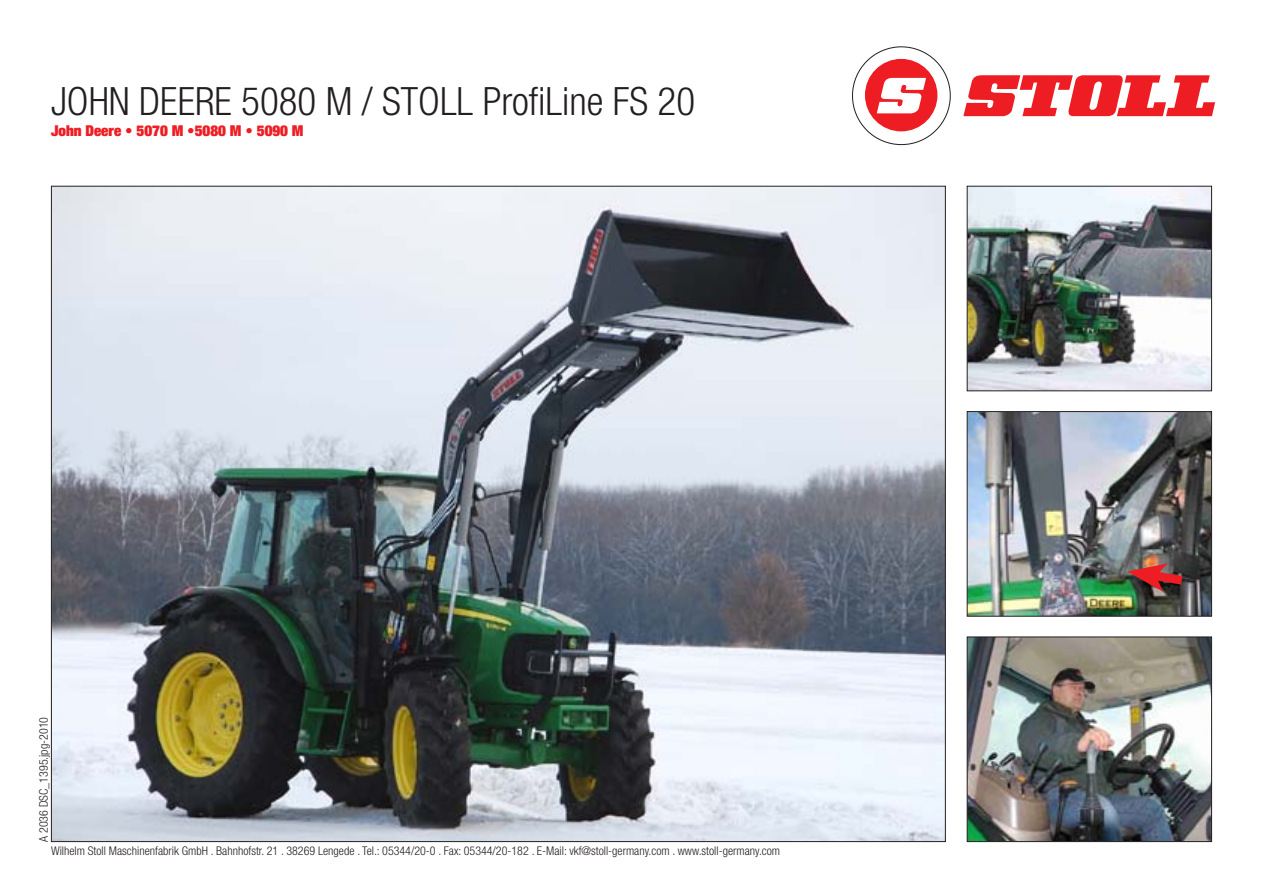
<style>
.page{position:relative;width:1263px;height:893px;background:#fff}
.page>*{position:absolute;margin:0;border:0;box-sizing:border-box;transform-origin:0 0}
.t1{font:300 condensed 39.15px "Helvetica Neue";color:#231f20}
.t2{font:900 expanded 15px "Helvetica Neue";color:#ee1d23}
.t3{font:300 condensed 12px "Helvetica Neue";color:#231f20}
</style>
<div class="page">
<img style="left:51px;top:185px;width:1161px;height:657px">
<svg style="left:963px;top:75px;width:253px;height:41px"></svg>
<div style="left:865px;top:59px;width:72px;height:72px;background:#ee1d23;border-radius:50%"></div>
<svg style="left:877px;top:78px;width:49px;height:35px"></svg>
<h1 class="t1" style="left:51px;top:79px;width:646px">JOHN DEERE 5080 M / STOLL ProfiLine FS 20</h1>
<p class="t2" style="left:51px;top:121px;width:254px">John Deere • 5070 M •5080 M • 5090 M</p>
<p class="t3" style="left:37px;top:842px;width:127px;rotate:-90deg">A 2036 DSC_1395.jpg-2010</p>
<p class="t3" style="left:51px;top:844px;width:730px">Wilhelm Stoll Maschinenfabrik GmbH . Bahnhofstr. 21 . 38269 Lengede . Tel.: 05344/20-0 . Fax: 05344/20-182 . E-Mail: vkf@stoll-germany.com . www.stoll-germany.com</p>
</div>
